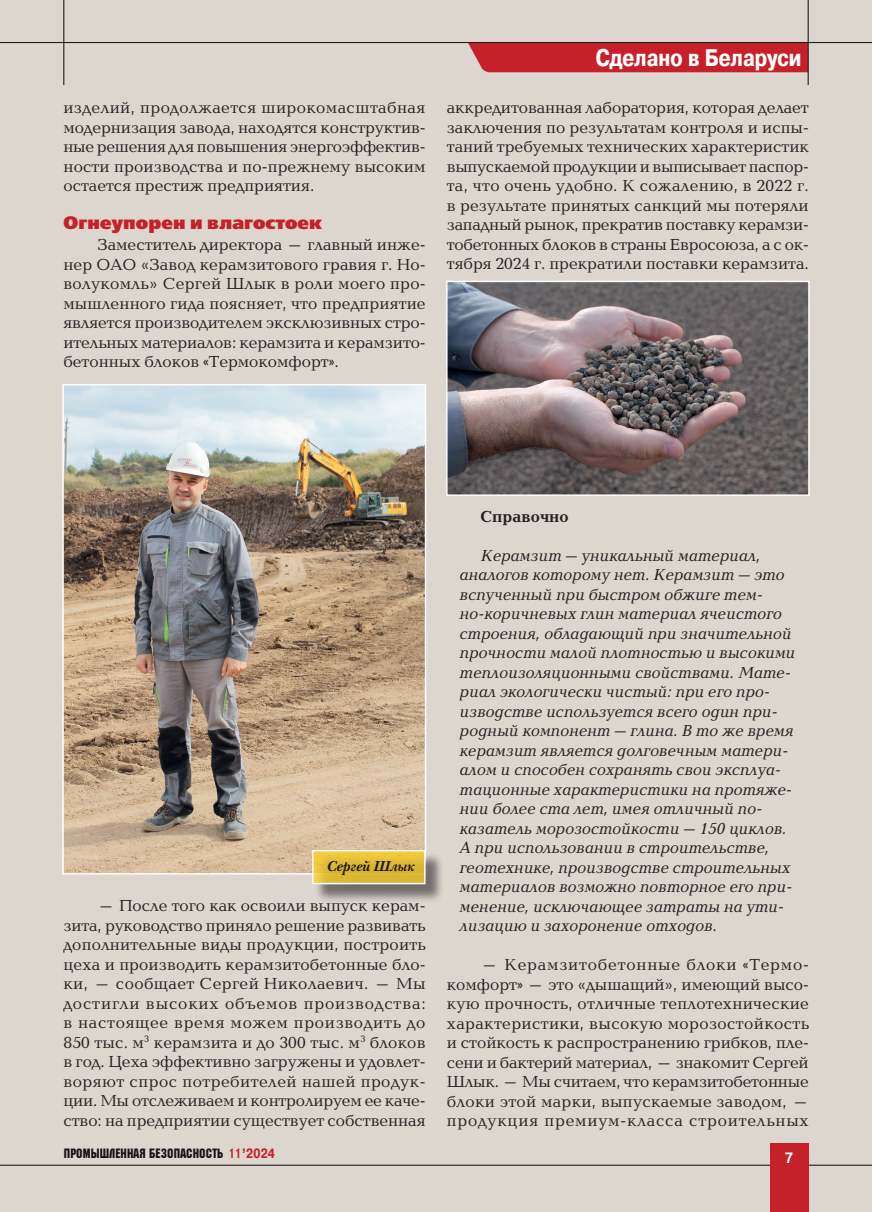
<style>
.page{position:relative;width:872px;height:1212px;background:#dcd6cf}
.page>*{position:absolute;margin:0;border:0;box-sizing:border-box;transform-origin:0 0}
.Rubr{font:700 24px "Pragmatica Cond C";color:#fff}
.Подзаголовок_FB_red{font:18px "Free Set Extra Bold C";letter-spacing:.01em;color:#c6212a}
.Baltika_10{font:16.5px/19.5px "Baltica C";color:#231f20;text-align:justify}
.Справочно{font:italic 16.5px/19.5px "Baltica C";color:#231f20}
.Baltika_10-2{font:700 16.5px "Baltica C";color:#231f20}
.t1{font:700 15px "Pragmatica Cond C";color:#fff}
.Подпись{font:italic 700 14.85px "New Baskerville C";color:#171419}
.t2{font:13.5px "Machine C";letter-spacing:.01em;color:#171419}
.s1{font-family:"Pragmatica Cond C"}
.s2{font-family:"Pragmatica Cond C";font-weight:700;color:#c6212a}
</style>
<div class="page">
<hr style="left:0;top:1164px;width:872px;height:2px;background:#231f20">
<div style="left:468px;top:43px;width:339px;height:29px;background:#c6212a"></div>
<hr style="left:0;top:42px;width:872px;height:1px;background:#231f20">
<hr style="left:807px;top:0;width:1px;height:85px;background:#231f20">
<hr style="left:63px;top:0;width:1px;height:85px;background:#231f20">
<div style="left:770px;top:1144px;width:38px;height:68px;background:#c6212a"></div>
<img style="left:65px;top:387px;width:358px;height:484px">
<div style="left:62px;top:384px;width:364px;height:490px;border:2px solid #fff"></div>
<img style="left:449px;top:284px;width:357px;height:209px">
<div style="left:446px;top:281px;width:363px;height:215px;border:2px solid #fff"></div>
<div style="left:314px;top:852px;width:130px;height:51px;background:#231f20;opacity:.75"></div>
<svg style="left:311px;top:849px;width:115px;height:36px;background:#e2c250"></svg>
<p class="Baltika_10" style="left:63px;top:99px;width:363px">изделий, продолжается широкомасштабная модернизация завода, находятся конструктив&shy;ные решения для повышения энергоэффектив&shy;ности производства и по-прежнему высоким остается престиж предприятия.</p>
<p class="Подзаголовок_FB_red" style="left:63px;top:212px;width:260px">Огнеупорен и влагостоек</p>
<p class="Baltika_10" style="left:63px;top:236px;width:364px;text-indent:34px">Заместитель директора – главный инже&shy;нер ОАО «Завод керамзитового гравия г. Но&shy;волукомль» Сергей Шлык в роли моего про&shy;мышленного гида поясняет, что предприятие является производителем эксклюзивных стро&shy;ительных материалов: керамзита и керамзито&shy;бетонных блоков <span class="s1">«</span>Термокомфорт<span class="s1">»</span>.</p>
<p class="Rubr" style="left:596px;top:44px;width:207px">Сделано в Беларуси</p>
<p class="Baltika_10" style="left:447px;top:99px;width:363px">аккредитованная лаборатория, которая делает заключения по результатам контроля и испы&shy;таний требуемых технических характеристик выпускаемой продукции и выписывает паспор&shy;та, что очень удобно. К сожалению, в 2022 г. в результате принятых санкций мы потеряли западный рынок, прекратив поставку керамзи&shy;тобетонных блоков в страны Евросоюза, а с ок&shy;тября 2024 г. прекратили поставки керамзита.</p>
<p class="Подпись" style="left:327px;top:858px;width:89px">Сергей Шлык</p>
<p class="Baltika_10" style="left:63px;top:896px;width:364px;text-indent:34px">– После того как освоили выпуск керам&shy;зита, руководство приняло решение развивать дополнительные виды продукции, построить цеха и производить керамзитобетонные бло&shy;ки, – сообщает Сергей Николаевич. – Мы достигли высоких объемов производства: в настоящее время можем производить до 850 тыс. м<sup>3</sup> керамзита и до 300 тыс. м<sup>3</sup> блоков в год. Цеха эффективно загружены и удовлет&shy;воряют спрос потребителей нашей продук&shy;ции. Мы отслеживаем и контролируем ее каче&shy;ство: на предприятии существует собственная</p>
<p class="Baltika_10-2" style="left:481px;top:508px;width:89px">Справочно</p>
<p class="Справочно" style="left:459px;top:546px;width:337px;text-indent:21px">Керамзит – уникальный материал, аналогов которому нет. Керамзит – это вспученный при быстром обжиге тем&shy;но-коричневых глин материал ячеистого строения, обладающий при значительной прочности малой плотностью и высокими теплоизоляционными свойствами. Мате&shy;риал экологически чистый: при его про&shy;изводстве используется всего один при&shy;родный компонент – глина. В то же время керамзит является долговечным матери&shy;алом и способен сохранять свои эксплуа&shy;тационные характеристики на протяже&shy;нии более ста лет, имея отличный по&shy;казатель морозостойкости – 150 циклов.<br>А при использовании в строительстве, геотехнике, производстве строительных материалов возможно повторное его при&shy;менение, исключающее затраты на ути&shy;лизацию и захоронение отходов.</p>
<p class="Baltika_10" style="left:447px;top:956px;width:364px;text-indent:34px">– Керамзитобетонные блоки <span class="s1">«</span>Термо&shy;комфорт<span class="s1">»</span> – это «дышащий», имеющий высо&shy;кую прочность, отличные теплотехнические характеристики, высокую морозостойкость и стойкость к распространению грибков, пле&shy;сени и бактерий материал, – знакомит Сергей Шлык. – Мы считаем, что керамзитобетонные блоки этой марки, выпускаемые заводом, – продукция премиум-класса строительных</p>
<p class="t2" style="left:64px;top:1145px;width:213px">Промышленная безопасность <span class="s2">11’2024</span></p>
<p class="t1" style="left:785px;top:1149px;width:9px">7</p>
</div>
